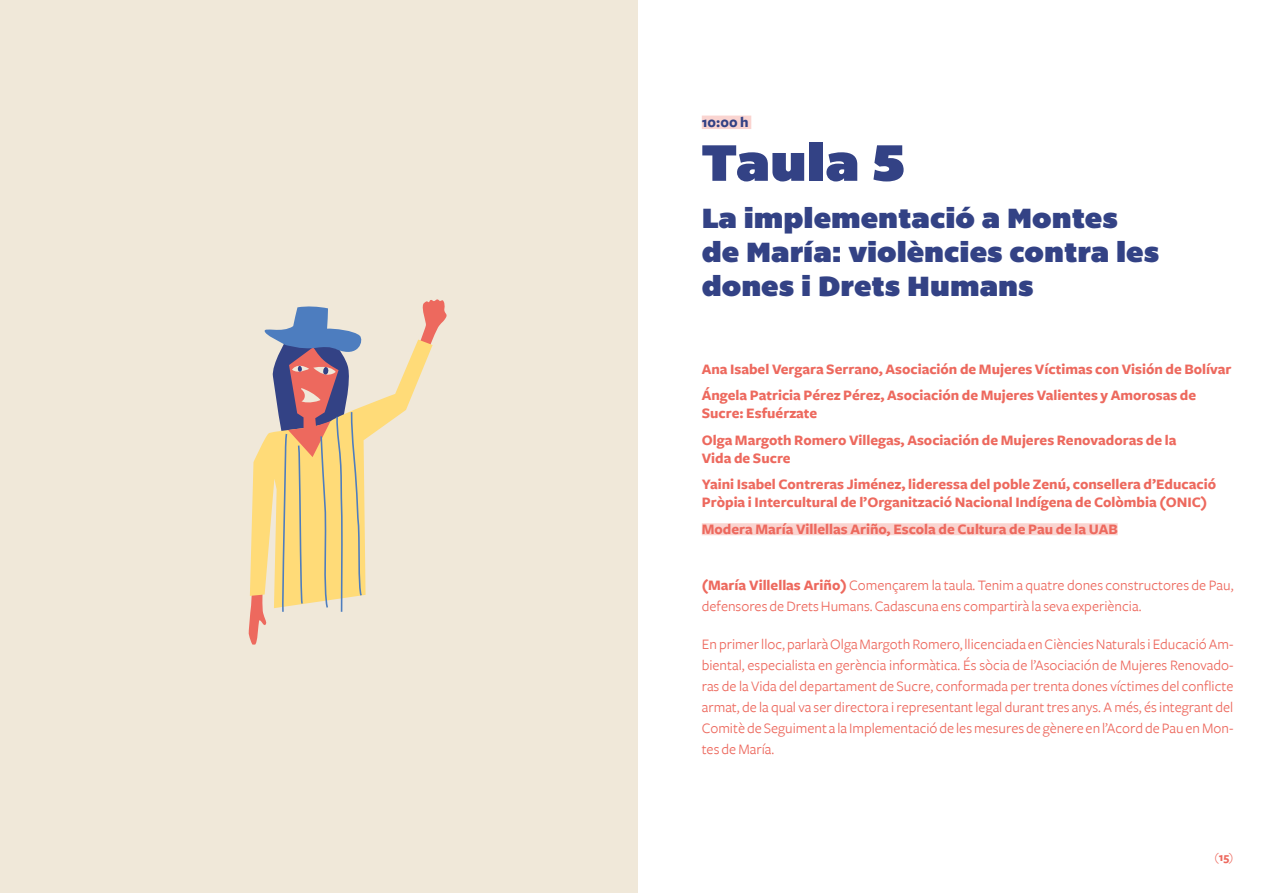
<style>
.page{position:relative;width:1276px;height:893px;background:#fff}
.page>*{position:absolute;margin:0;border:0;box-sizing:border-box;transform-origin:0 0}
.t1{font:52.5px "Bemio";color:#334285}
.t2{font:28.5px/34.2px "Bemio";color:#334285}
.t3{font:15px/21px "Freight Sans";color:#ed695e}
.t4{font:700 15px/26.5px "Freight Sans";color:#ed695e}
.t5{font:700 15px "Freight Sans";color:#334285}
.t6{font:12px "Freight Sans";color:#ed695e}
.s1{font-weight:700}
</style>
<div class="page">
<div style="left:702px;top:116px;width:49px;height:13px;background:#fad4d0"></div>
<div style="left:702px;top:523px;width:415px;height:12px;background:#fad4d0"></div>
<div style="left:0;top:0;width:638px;height:893px;background:#f0e8d9"></div>
<svg style="left:418px;top:299px;width:29px;height:47px"></svg>
<svg style="left:364px;top:340px;width:68px;height:255px"></svg>
<svg style="left:248px;top:306px;width:116px;height:339px"></svg>
<p class="t5" style="left:702px;top:114px;width:48px">10:00 h</p>
<h1 class="t1" style="left:702px;top:121px;width:205px">Taula 5</h1>
<h2 class="t2" style="left:702px;top:201px;width:459px">La implementació a Montes de María: violències contra les dones i Drets Humans</h2>
<p class="t4" style="left:702px;top:356px;width:531px">Ana Isabel Vergara Serrano, Asociación de Mujeres Víctimas con Visión de Bolívar<br>Ángela Patricia Pérez Pérez, Asociación de Mujeres Valientes y Amorosas de</p>
<p class="t4" style="left:702px;top:401px;width:476px">Sucre: Esfuérzate<br>Olga Margoth Romero Villegas, Asociación de Mujeres Renovadoras de la</p>
<p class="t4" style="left:702px;top:445px;width:516px">Vida de Sucre<br>Yaini Isabel Contreras Jiménez, lideressa del poble Zenú, consellera d’Educació</p>
<p class="t4" style="left:702px;top:490px;width:474px">Pròpia i Intercultural de l’Organització Nacional Indígena de Colòmbia (ONIC</p>
<p class="t4" style="left:1201px;top:490px;width:8px">)</p>
<p class="t4" style="left:702px;top:516px;width:416px">Modera María Villellas Ariño, Escola de Cultura de Pau de la UAB</p>
<p class="t3" style="left:702px;top:575px;width:533px"><span class="s1">(María Villellas Ariño)</span> Començarem la taula. Tenim a quatre dones constructores de Pau, defensores de Drets Humans. Cadascuna ens compartirà la seva experiència.</p>
<p class="t3" style="left:702px;top:634px;width:533px;text-align:justify">En primer lloc, parlarà Olga Margoth Romero, llicenciada en Ciències Naturals i Educació Am&shy;biental, especialista en gerència informàtica. És sòcia de l’Asociación de Mujeres Renovado&shy;ras de la Vida del departament de Sucre, conformada per trenta dones víctimes del conflicte armat, de la qual va ser directora i representant legal durant tres anys. A més, és integrant del Comitè de Seguiment a la Implementació de les mesures de gènere en l’Acord de Pau en Mon&shy;tes de María.</p>
<p class="t6" style="left:1214px;top:850px;width:20px">(<span class="s1">15</span>)</p>
</div>
